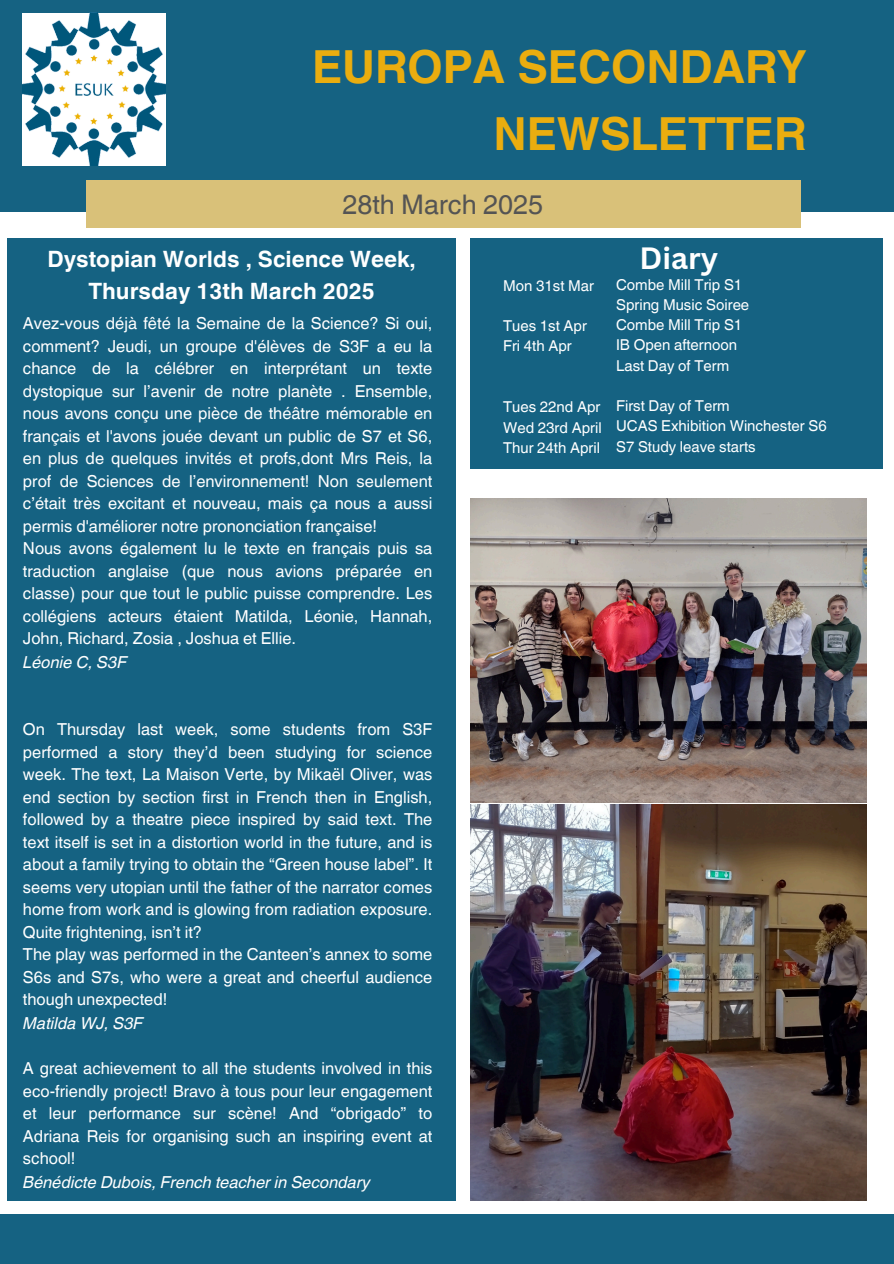
<style>
.page{position:relative;width:894px;height:1264px;background:#fff}
.page>*{position:absolute;margin:0;border:0;box-sizing:border-box;transform-origin:0 0}
.t1{font:700 45.6px/67.5px "Helvetica World";color:#eaad0f;text-align:right}
.t2{font:700 30px "Canva Sans";color:#fff}
.t3{font:27px "Helvetica World";color:#545454}
.t4{font:700 22.5px/31.5px "Helvetica World";color:#fff;text-align:center}
.t5{font:16.5px/22.5px "Helvetica World";color:#fff;text-align:justify}
.t6{font:italic 16.5px "Helvetica World";color:#fff}
.t7{font:15px "Helvetica World";color:#fff}
.s1{font-style:italic}
</style>
<div class="page">
<div style="left:0;top:0;width:893px;height:212px;background:#156282"></div>
<div style="left:86px;top:180px;width:714px;height:48px;background:#d9c179"></div>
<img style="left:23px;top:13px;width:143px;height:153px">
<div style="left:0;top:1213px;width:893px;height:50px;background:#156282"></div>
<div style="left:470px;top:238px;width:412px;height:230px;background:#156282"></div>
<div style="left:7px;top:238px;width:448px;height:962px;background:#156282"></div>
<img style="left:470px;top:498px;width:396px;height:304px">
<img style="left:470px;top:804px;width:396px;height:396px">
<p class="t1" style="left:312px;top:28px;width:496px">EUROPA SECONDARY<br>NEWSLETTER</p>
<p class="t3" style="left:342px;top:188px;width:202px">28th March 2025</p>
<p class="t4" style="left:47px;top:241px;width:370px">Dystopian Worlds , Science Week,<br>Thursday 13th March 2025</p>
<p class="t5" style="left:23px;top:312px;width:411px">Avez-vous déjà fêté la Semaine de la Science? Si oui, comment? Jeudi, un groupe d'élèves de S3F a eu la chance de la célébrer en interprétant un texte dystopique sur l’avenir de notre planète . Ensemble, nous avons conçu une pièce de théâtre mémorable en français et l'avons jouée devant un public de S7 et S6, en plus de quelques invités et profs,dont Mrs Reis, la prof de Sciences de l’environnement! Non seulement c’était très excitant et nouveau, mais ça nous a aussi permis d'améliorer notre prononciation française!</p>
<p class="t5" style="left:23px;top:537px;width:411px">Nous avons également lu le texte en français puis sa traduction anglaise (que nous avions préparée en classe) pour que tout le public puisse comprendre. Les collégiens acteurs étaient Matilda, Léonie, Hannah, John, Richard, Zosia , Joshua et Ellie.</p>
<p class="t6" style="left:23px;top:648px;width:105px">Léonie C, S3F</p>
<p class="t7" style="left:503px;top:276px;width:92px">Mon 31st Mar</p>
<p class="t7" style="left:503px;top:317px;width:85px">Tues 1st Apr</p>
<p class="t7" style="left:503px;top:337px;width:70px">Fri 4th Apr</p>
<p class="t7" style="left:503px;top:398px;width:99px">Tues 22nd Apr</p>
<p class="t7" style="left:503px;top:418px;width:100px">Wed 23rd April</p>
<p class="t7" style="left:503px;top:438px;width:98px">Thur 24th April</p>
<p class="t2" style="left:639px;top:237px;width:80px">Diary</p>
<p class="t7" style="left:616px;top:275px;width:128px">Combe Mill Trip S1</p>
<h3 class="t7" style="left:616px;top:296px;width:135px">Spring Music Soiree</h3>
<h4 class="t7" style="left:616px;top:316px;width:128px">Combe Mill Trip S1</h4>
<h2 class="t7" style="left:616px;top:336px;width:123px">IB Open afternoon</h2>
<p class="t7" style="left:616px;top:356px;width:114px">Last Day of Term</p>
<p class="t7" style="left:616px;top:397px;width:115px">First Day of Term</p>
<p class="t7" style="left:616px;top:417px;width:212px">UCAS Exhibition Winchester S6</p>
<p class="t7" style="left:616px;top:437px;width:141px">S7 Study leave starts</p>
<p class="t5" style="left:23px;top:718px;width:411px">On Thursday last week, some students from S3F</p>
<p class="t5" style="left:23px;top:741px;width:411px;text-align:left">performed a story they’d been studying for science week. The text, La Maison Verte, by Mikaël Oliver, was end section by section first in French then in English, followed by a theatre piece inspired by said text. The text itself is set in a distortion world in the future, and is about a family trying to obtain the “Green house label”. It seems very utopian until the father of the narrator comes home from work and is glowing from radiation exposure.<br>Quite frightening, isn’t it?<br>The play was performed in the Canteen’s annex to some</p>
<p class="t5" style="left:23px;top:965px;width:411px;line-height:23.1px;text-align:left">S6s and S7s, who were a great and cheerful audience though unexpected!<br><span class="s1">Matilda WJ, S3F</span></p>
<p class="t5" style="left:23px;top:1057px;width:411px">A great achievement to all the students involved in this eco-friendly project! Bravo à tous pour leur engagement et leur performance sur scène! And “obrigado” to Adriana Reis for organising such an inspiring event at school!</p>
<p class="t6" style="left:23px;top:1168px;width:348px">Bénédicte Dubois, French teacher in Secondary</p>
</div>
